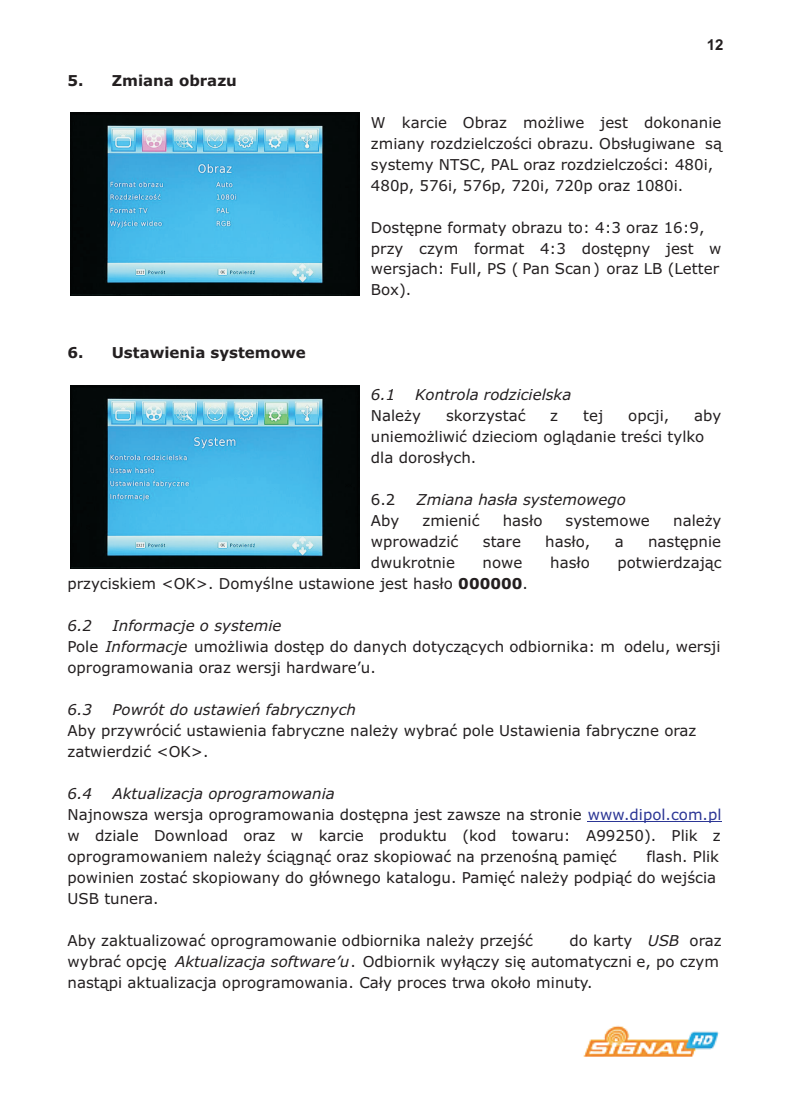
<style>
.page{position:relative;width:789px;height:1097px;background:#fff}
.page>*{position:absolute;margin:0;border:0;box-sizing:border-box;transform-origin:0 0}
.t1{font:15px/21px "Verdana";color:#231f20}
.t2{font:italic 15px "Verdana";color:#231f20}
.t3{font:700 15px "Verdana";color:#231f20}
.t4{font:700 15px "Arial";color:#231f20}
.s1{font-weight:700}
.s2{font-style:italic}
.s3{color:#2c3695}
</style>
<div class="page">
<img style="left:583px;top:1025px;width:136px;height:32px">
<hr style="left:588px;top:821px;width:134px;height:1px;background:#2c3695">
<img style="left:70px;top:112px;width:290px;height:183px">
<img style="left:70px;top:385px;width:290px;height:183px">
<p class="t3" style="left:68px;top:74px;width:171px">5. Zmiana obrazu</p>
<p class="t3" style="left:68px;top:347px;width:240px">6. Ustawienia systemowe</p>
<p class="t4" style="left:707px;top:39px;width:18px">12</p>
<p class="t1" style="left:371px;top:113px;width:352px">W karcie Obraz mo¿liwe jest dokonanie zmiany rozdzielczoœci obrazu. Obs³ugiwane s¹ systemy NTSC, PAL oraz rozdzielczoœci: 480i, 480p, 576i, 576p, 720i, 720p oraz 1080i.</p>
<p class="t1" style="left:371px;top:218px;width:352px">Dostêpne formaty obrazu to: 4:3 oraz 16:9, przy czym format 4:3 dostêpny jest w wersjach: Full, PS ( Pan Scan) oraz LB (Letter<br>Box).</p>
<p class="t2" style="left:371px;top:389px;width:26px">6.1</p>
<p class="t2" style="left:415px;top:389px;width:158px">Kontrola rodzicielska</p>
<p class="t1" style="left:371px;top:406px;width:52px">Nale¿y</p>
<p class="t1" style="left:446px;top:406px;width:81px">skorzystaæ</p>
<p class="t1" style="left:550px;top:406px;width:9px">z</p>
<p class="t1" style="left:583px;top:406px;width:22px">tej</p>
<p class="t1" style="left:628px;top:406px;width:42px">opcji,</p>
<p class="t1" style="left:371px;top:407px;width:352px;text-indent:323px">aby uniemo¿liwiæ dzieciom ogl¹danie treœci tylko dla doros³ych.</p>
<p class="t1" style="left:371px;top:490px;width:26px">6.2</p>
<p class="t2" style="left:416px;top:494px;width:211px">Zmiana has³a systemowego</p>
<p class="t1" style="left:371px;top:511px;width:30px">Aby</p>
<p class="t1" style="left:422px;top:511px;width:58px">zmieniæ</p>
<p class="t1" style="left:503px;top:511px;width:41px">has³o</p>
<p class="t1" style="left:565px;top:511px;width:86px">systemowe</p>
<p class="t1" style="left:673px;top:511px;width:50px">nale¿y</p>
<p class="t1" style="left:371px;top:532px;width:89px">wprowadziæ</p>
<p class="t1" style="left:483px;top:532px;width:40px">stare</p>
<p class="t1" style="left:545px;top:532px;width:46px">has³o,</p>
<p class="t1" style="left:615px;top:532px;width:11px">a</p>
<p class="t1" style="left:648px;top:532px;width:75px">nastêpnie</p>
<p class="t1" style="left:371px;top:553px;width:85px">dwukrotnie</p>
<p class="t1" style="left:482px;top:553px;width:41px">nowe</p>
<p class="t1" style="left:550px;top:553px;width:41px">has³o</p>
<p class="t1" style="left:617px;top:553px;width:106px">potwierdzaj¹c</p>
<p class="t1" style="left:68px;top:574px;width:462px">przyciskiem &lt;OK&gt;. Domyœlne ustawione jest has³o <span class="s1">000000</span>.</p>
<p class="t2" style="left:68px;top:619px;width:26px">6.2</p>
<p class="t1" style="left:68px;top:616px;width:654px;text-indent:45px"><span class="s2">Informacje o systemie<br></span>Pole <span class="s2">Informacje</span> umo¿liwia dostêp do danych dotycz¹cych odbiornika: m odelu, wersji oprogramowania oraz wersji hardware’u.</p>
<p class="t2" style="left:68px;top:703px;width:26px">6.3</p>
<p class="t2" style="left:113px;top:703px;width:245px">Powrót do ustawieñ fabrycznych</p>
<p class="t1" style="left:68px;top:721px;width:630px">Aby przywróciæ ustawienia fabryczne nale¿y wybraæ pole Ustawienia fabryczne oraz zatwierdziæ &lt;OK&gt;.</p>
<p class="t2" style="left:68px;top:787px;width:26px">6.4</p>
<p class="t1" style="left:68px;top:784px;width:655px;text-indent:45px"><span class="s2">Aktualizacja oprogramowania<br></span>Najnowsza wersja oprogramowania dostêpna jest zawsze na stronie <span class="s3">www.dipol.com.pl </span>w dziale Download oraz w karcie produktu (kod towaru: A99250). Plik z oprogramowaniem nale¿y œci¹gn¹æ oraz skopiowaæ na przenoœn¹ pamiêæ</p>
<p class="t1" style="left:68px;top:847px;width:653px;text-indent:579px">flash. Plik powinien zostaæ skopiowany do g³ównego katalogu. Pamiêæ nale¿y podpi¹æ do wejœcia<br>USB tunera.</p>
<p class="t1" style="left:68px;top:931px;width:467px">Aby zaktualizowaæ oprogramowanie odbiornika nale¿y przejœæ</p>
<p class="t1" style="left:68px;top:931px;width:656px;text-indent:502px">do karty <span class="s2">USB</span> oraz wybraæ opcjê <span class="s2">Aktualizacja software’u</span>. Odbiornik wy³¹czy siê automatyczni e, po czym nast¹pi aktualizacja oprogramowania. Ca³y proces trwa oko³o minuty.</p>
</div>
